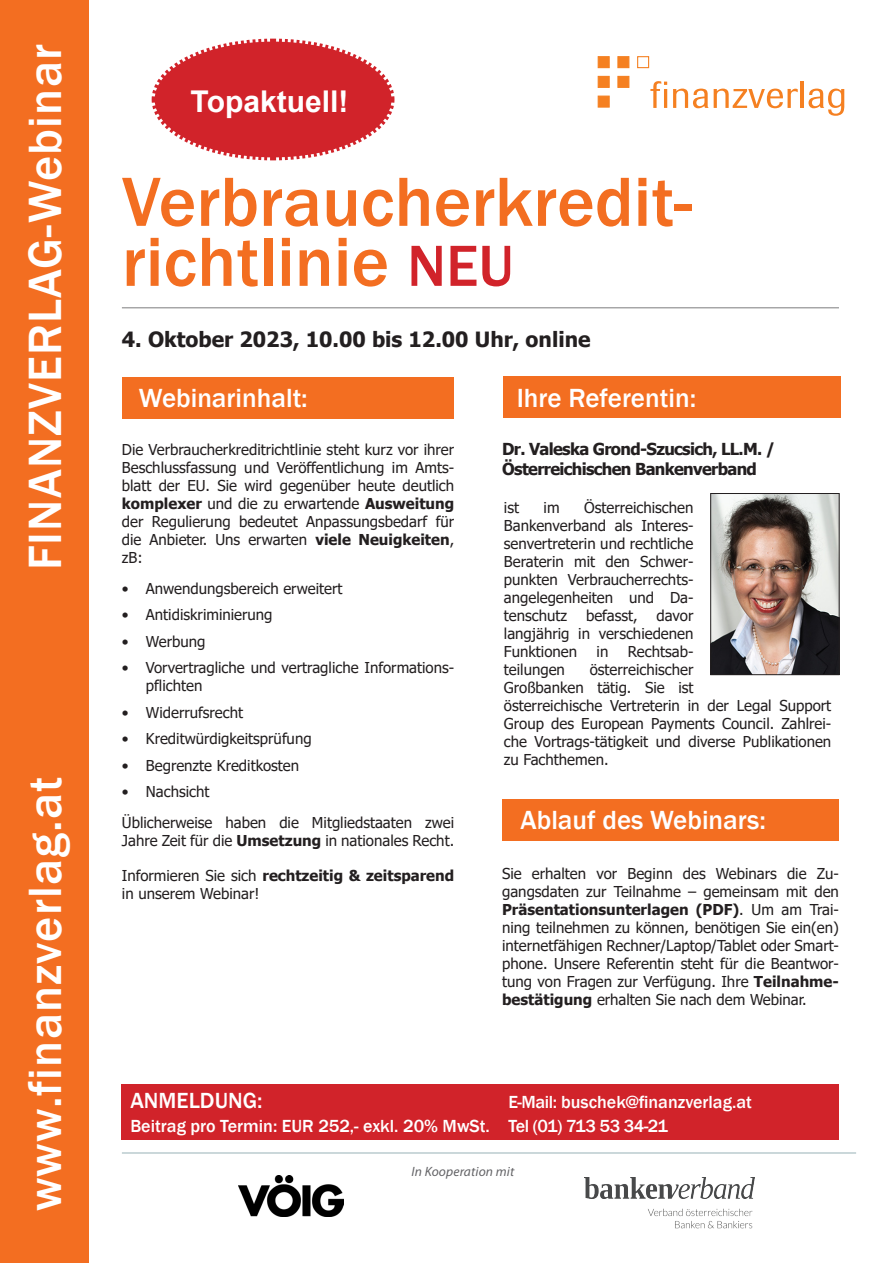
<style>
.page{position:relative;width:893px;height:1263px;background:#fff}
.page>*{position:absolute;margin:0;border:0;box-sizing:border-box;transform-origin:0 0}
.t1{font:500 72px/60px "Franklin Gothic";color:#f36e21}
.t2{font:500 48px "Franklin Gothic";letter-spacing:.025em;color:#fff}
.t3{font:700 30px "Arial";color:#fff}
.t4{font:500 27px "Franklin Gothic";color:#fff}
.t5{font:500 22.5px "Franklin Gothic";color:#fff}
.t6{font:700 21px "Tahoma";color:#231f20}
.t7{font:500 18px/24px "Franklin Gothic";color:#fff}
.t8{font:700 16.5px/19.8px "Tahoma";letter-spacing:-.04em;color:#231f20}
.GS{font:15px/18px "Tahoma";color:#231f20;text-align:justify}
.t9{font:italic 13.5px "Myriad Pro";letter-spacing:.01em;color:#636366}
.s1{font-size:60px;color:#d1232a}
.s2{font-weight:700}
</style>
<div class="page">
<svg style="left:650px;top:81px;width:17px;height:27px"></svg>
<svg style="left:673px;top:89px;width:35px;height:19px"></svg>
<svg style="left:714px;top:89px;width:84px;height:19px"></svg>
<hr style="left:801px;top:81px;width:3px;height:27px;background:#f58021">
<svg style="left:808px;top:89px;width:36px;height:27px"></svg>
<div style="left:598px;top:56px;width:12px;height:12px;background:#f58021;border:1px solid #f58021"></div>
<div style="left:617px;top:56px;width:12px;height:12px;background:#f58021;border:1px solid #f58021"></div>
<div style="left:598px;top:76px;width:12px;height:12px;background:#f58021;border:1px solid #f58021"></div>
<div style="left:617px;top:76px;width:12px;height:12px;background:#f58021;border:1px solid #f58021"></div>
<div style="left:598px;top:96px;width:12px;height:12px;background:#f58021;border:1px solid #f58021"></div>
<div style="left:637px;top:56px;width:12px;height:12px;border:1px solid #f58021"></div>
<div style="left:0;top:0;width:89px;height:1263px;background:#f36e21"></div>
<div style="left:122px;top:377px;width:331px;height:42px;background:#f36e21"></div>
<div style="left:502px;top:799px;width:337px;height:42px;background:#f36e21"></div>
<hr style="left:122px;top:307px;width:717px;height:1px;background:#57585a">
<div style="left:503px;top:376px;width:337px;height:42px;background:#f36e21"></div>
<img style="left:239px;top:1176px;width:104px;height:41px">
<hr style="left:122px;top:1152px;width:734px;height:1px;background:#7b9ba2">
<img style="left:585px;top:1178px;width:170px;height:20px">
<img style="left:648px;top:1208px;width:105px;height:21px">
<img style="left:712px;top:495px;width:125px;height:178px">
<div style="left:710px;top:493px;width:129px;height:182px;border:1px solid #231f20"></div>
<svg style="left:151px;top:38px;width:244px;height:123px"></svg>
<div style="left:122px;top:1084px;width:717px;height:56px;background:#d1232a"></div>
<p class="t2" style="left:16px;top:570px;width:528px;rotate:-90deg">FINANZVERLAG-Webinar</p>
<p class="t2" style="left:16px;top:1211px;width:436px;rotate:-90deg">www.finanzverlag.at</p>
<p class="t3" style="left:191px;top:80px;width:159px">Topaktuell!</p>
<p class="t1" style="left:122px;top:173px;width:572px">Verbraucherkredit&shy;richtlinie <span class="s1">NEU</span></p>
<p class="t6" style="left:122px;top:325px;width:470px">4. Oktober 2023, 10.00 bis 12.00 Uhr, online</p>
<p class="t4" style="left:139px;top:382px;width:170px">Webinarinhalt:</p>
<p class="t4" style="left:517px;top:382px;width:181px">Ihre Referentin:</p>
<p class="GS" style="left:122px;top:441px;width:334px">Die Verbraucherkreditrichtlinie steht kurz vor ihrer Beschlussfassung und Veröffentlichung im Amts&shy;blatt der EU. Sie wird gegenüber heute deutlich <span class="s2">komplexer</span> und die zu erwartende <span class="s2">Ausweitung </span>der Regulierung bedeutet Anpassungsbedarf für die Anbieter. Uns erwarten <span class="s2">viele Neuigkeiten</span>, zB:</p>
<p class="GS" style="left:122px;top:580px;width:222px">• Anwendungsbereich erweitert</p>
<p class="GS" style="left:122px;top:607px;width:152px">• Antidiskriminierung</p>
<p class="GS" style="left:122px;top:633px;width:85px">• Werbung</p>
<p class="GS" style="left:146px;top:660px;width:310px;text-indent:-24px">• Vorvertragliche und vertragliche Informations&shy;pflichten</p>
<p class="GS" style="left:122px;top:704px;width:123px">• Widerrufsrecht</p>
<p class="GS" style="left:122px;top:731px;width:191px">• Kreditwürdigkeitsprüfung</p>
<p class="GS" style="left:122px;top:757px;width:179px">• Begrenzte Kreditkosten</p>
<p class="GS" style="left:122px;top:784px;width:89px">• Nachsicht</p>
<p class="GS" style="left:122px;top:815px;width:334px">Üblicherweise haben die Mitgliedstaaten zwei<br>Jahre Zeit für die <span class="s2">Umsetzung</span> in nationales Recht.</p>
<p class="GS" style="left:122px;top:868px;width:334px">Informieren Sie sich <span class="s2">rechtzeitig &amp; zeitsparend </span>in unserem Webinar!</p>
<p class="t8" style="left:502px;top:440px;width:275px">Dr. Valeska Grond-Szucsich, LL.M. /<br>Österreichischen Bankenverband</p>
<p class="GS" style="left:504px;top:500px;width:191px;text-indent:80px">Österreichischen Bankenverband als Interes&shy;senvertreterin und rechtliche Beraterin mit den Schwer&shy;punkten Verbraucherrechts&shy;angelegenheiten und Da&shy;tenschutz</p>
<p class="GS" style="left:504px;top:500px;width:17px">ist</p>
<p class="GS" style="left:544px;top:500px;width:18px">im</p>
<p class="GS" style="left:586px;top:608px;width:53px">befasst,</p>
<p class="GS" style="left:504px;top:608px;width:191px;text-indent:153px">davor langjährig in verschiedenen Funktionen</p>
<p class="GS" style="left:597px;top:644px;width:13px">in</p>
<p class="GS" style="left:628px;top:644px;width:67px">Rechtsab-</p>
<p class="GS" style="left:504px;top:662px;width:63px">teilungen</p>
<p class="GS" style="left:504px;top:662px;width:329px;text-align:left;text-indent:86px">österreichischer<br>Großbanken tätig. Sie ist<br>österreichische Vertreterin in der Legal Support Group des European Payments Council. Zahlrei&shy;che Vortrags-tätigkeit und diverse Publikationen zu Fachthemen.</p>
<p class="t4" style="left:520px;top:804px;width:247px">Ablauf des Webinars:</p>
<p class="GS" style="left:502px;top:866px;width:338px">Sie erhalten vor Beginn des Webinars die Zu&shy;gangsdaten zur Teilnahme – gemeinsam mit den <span class="s2">Präsentationsunterlagen (PDF)</span>. Um am Trai&shy;ning teilnehmen zu können, benötigen Sie ein(en) internetfähigen Rechner/Laptop/Tablet oder Smart&shy;phone. Unsere Referentin steht für die Beantwor&shy;tung von Fragen zur Verfügung. Ihre <span class="s2">Teilnahme&shy;bestätigung</span> erhalten Sie nach dem Webinar.</p>
<p class="t5" style="left:130px;top:1086px;width:134px">ANMELDUNG:</p>
<p class="t7" style="left:130px;top:1090px;width:623px;text-indent:378px">E-Mail: buschek@finanzverlag.at<br>Beitrag pro Termin: EUR 252,- exkl. 20% MwSt. Tel (01) 713 53 34-21</p>
<p class="t9" style="left:412px;top:1163px;width:104px">In Kooperation mit</p>
</div>
